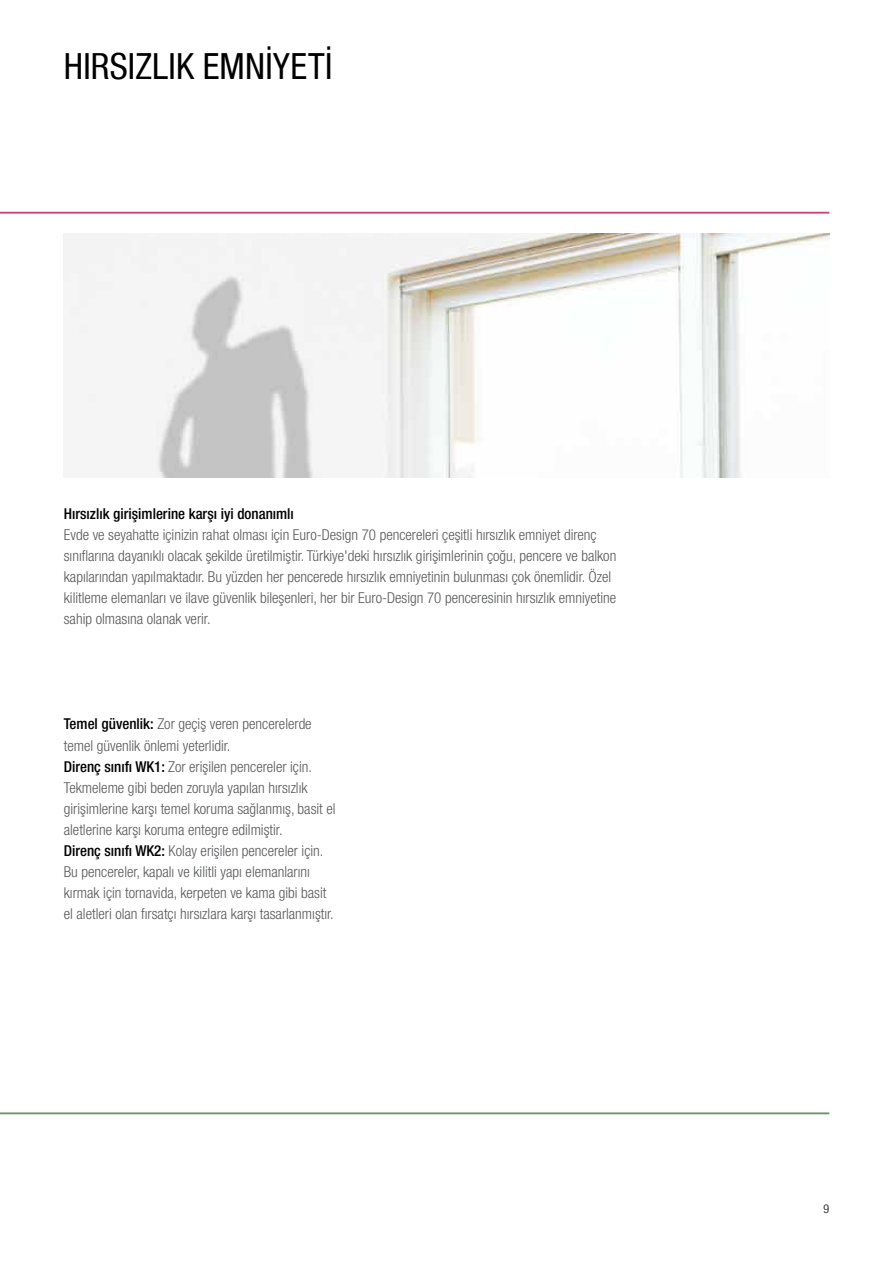
<style>
.page{position:relative;width:893px;height:1263px;background:#fff}
.page>*{position:absolute;margin:0;border:0;box-sizing:border-box;transform-origin:0 0}
.t1{font:condensed 36px "Helvetica Neue LT Com";letter-spacing:.005em;color:#000}
.t2{font:300 condensed 15px/21px "Helvetica Neue LT Com";color:#58595b}
.t3{font:500 condensed 15px "Helvetica Neue LT Com";color:#000}
.t4{font:300 condensed 12px "Helvetica Neue LT Com";color:#58595b}
.s1{font-weight:500;color:#000}
</style>
<div class="page">
<hr style="left:0;top:212px;width:829px;height:1px;background:#d13f76">
<hr style="left:0;top:1113px;width:829px;height:1px;background:#699667">
<img style="left:64px;top:234px;width:765px;height:243px">
<h1 class="t1" style="left:64px;top:45px;width:174px">HIRSIZLIK EMNİY</h1>
<h1 class="t1" style="left:291px;top:45px;width:30px">ETİ</h1>
<p class="t3" style="left:64px;top:505px;width:232px">Hırsızlık girişimlerine karşı iyi donanımlı</p>
<p class="t2" style="left:64px;top:525px;width:554px">Evde ve seyahatte içinizin rahat olması için Euro-Design 70 pencereleri çeşitli hırsızlık emniyet direnç sınıflarına dayanıklı olacak şekilde üretilmiştir. Türkiye'deki hırsızlık girişimlerinin çoğu, pencere ve balkon kapılarından yapılmaktadır. Bu yüzden her pencerede hırsızlık emniyetinin bulunması çok önemlidir. Özel kilitleme elemanları ve ilave güvenlik bileşenleri, her bir Euro-Design 70 penceresinin hırsızlık emniyetine sahip olmasına olanak verir.</p>
<p class="t2" style="left:64px;top:714px;width:273px"><span class="s1">Temel güvenlik:</span> Zor geçiş veren pencerelerde temel güvenlik önlemi yeterlidir.<br><span class="s1">Direnç sınıfı WK1:</span> Zor erişilen pencereler için.<br>Tekmeleme gibi beden zoruyla yapılan hırsızlık girişimlerine karşı temel koruma sağlanmış, basit el aletlerine karşı koruma entegre edilmiştir.<br><span class="s1">Direnç sınıfı WK2:</span> Kolay erişilen pencereler için.<br>Bu pencereler, kapalı ve kilitli yapı elemanlarını kırmak için tornavida, kerpeten ve kama gibi basit el aletleri olan fırsatçı hırsızlara karşı tasarlanmıştır.</p>
<p class="t4" style="left:823px;top:1201px;width:7px">9</p>
</div>
